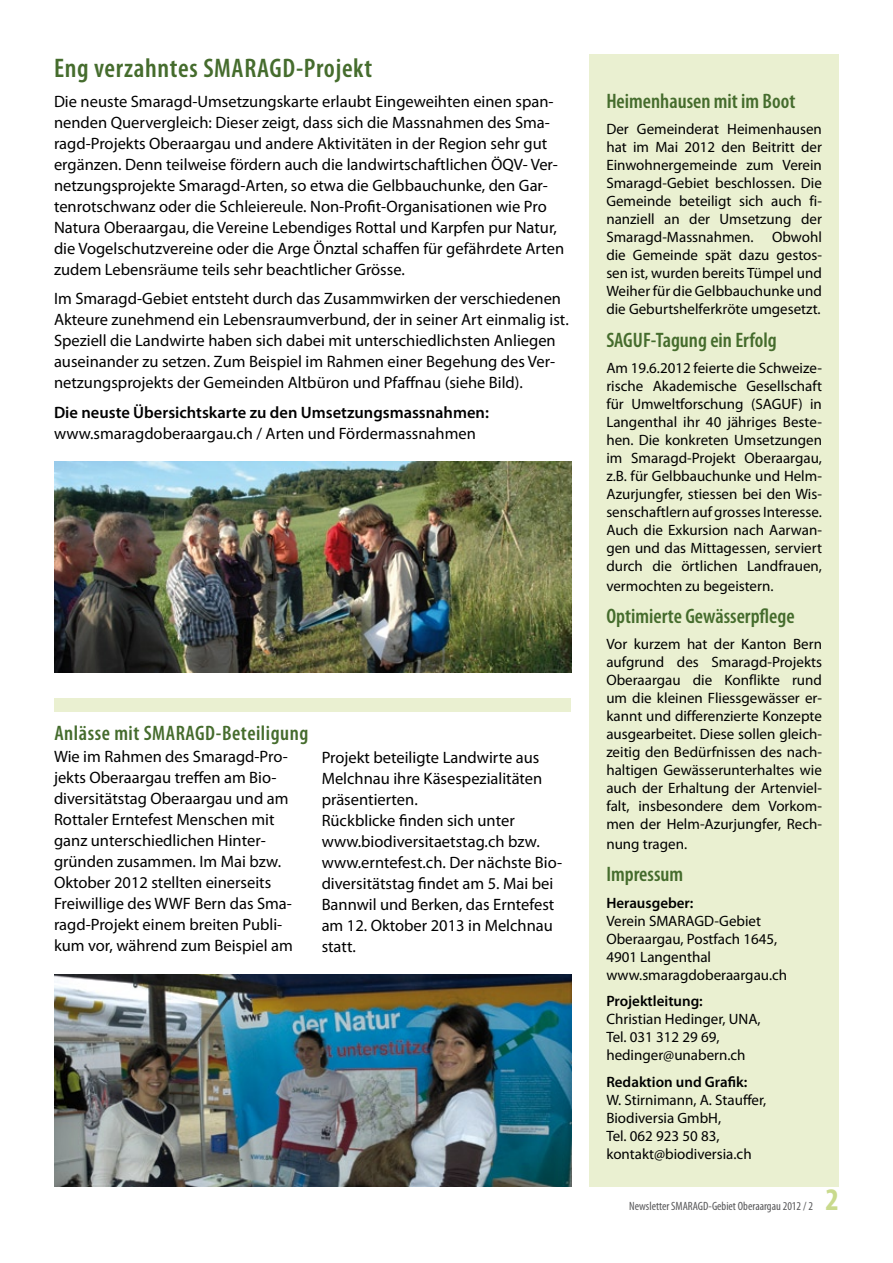
<style>
.page{position:relative;width:893px;height:1263px;background:#fff}
.page>*{position:absolute;margin:0;border:0;box-sizing:border-box;transform-origin:0 0}
.t1{font:600 condensed 27px "Myriad Pro";letter-spacing:.025em;color:#456c2d}
.t2{font:600 condensed 21px "Myriad Pro";color:#456c2d}
.t3{font:600 condensed 21px "Myriad Pro";letter-spacing:.025em;color:#456c2d}
.t4{font:16.5px/21px "Myriad Pro";color:#000}
.t5{font:600 16.5px "Myriad Pro";color:#000}
.t6{font:15px/18px "Myriad Pro";color:#000;text-align:justify}
.t7{font:600 15px "Myriad Pro";color:#000}
.t8{font:condensed 12px "Myriad Pro";color:#58585a}
.s1{font-weight:700;font-size:31.5px;color:#c9da8d}
</style>
<div class="page">
<div style="left:589px;top:54px;width:250px;height:1132px;background:#eaf0d1"></div>
<img style="left:54px;top:461px;width:517px;height:212px">
<div style="left:54px;top:698px;width:517px;height:14px;background:#eaf0d1"></div>
<img style="left:54px;top:975px;width:517px;height:211px">
<h1 class="t1" style="left:54px;top:52px;width:320px">Eng verzahntes SMARAGD-Projekt</h1>
<p class="t4" style="left:54px;top:90px;width:512px">Die neuste Smaragd-Umsetzungskarte erlaubt Eingeweihten einen span&shy;nenden Quervergleich: Dieser zeigt, dass sich die Massnahmen des Sma&shy;ragd-Projekts Oberaargau und andere Aktivitäten in der Region sehr gut ergänzen. Denn teilweise fördern auch die landwirtschaftlichen ÖQV- Ver&shy;netzungsprojekte Smaragd-Arten, so etwa die Gelbbauchunke, den Gar&shy;tenrotschwanz oder die Schleiereule. Non-Profit-Organisationen wie Pro Natura Oberaargau, die Vereine Lebendiges Rottal und Karpfen pur Natur, die Vogelschutzvereine oder die Arge Önztal schaffen für gefährdete Arten zudem Lebensräume teils sehr beachtlicher Grösse.</p>
<p class="t4" style="left:54px;top:288px;width:516px">Im Smaragd-Gebiet entsteht durch das Zusammwirken der verschiedenen Akteure zunehmend ein Lebensraumverbund, der in seiner Art einmalig ist.<br>Speziell die Landwirte haben sich dabei mit unterschiedlichsten Anliegen auseinander zu setzen. Zum Beispiel im Rahmen einer Begehung des Ver&shy;netzungsprojekts der Gemeinden Altbüron und Pfaffnau (siehe Bild).</p>
<p class="t5" style="left:54px;top:402px;width:436px">Die neuste Übersichtskarte zu den Umsetzungsmassnahmen:</p>
<p class="t4" style="left:54px;top:422px;width:423px">www.smaragdoberaargau.ch / Arten und Fördermassnahmen</p>
<p class="t3" style="left:54px;top:720px;width:255px">Anlässe mit SMARAGD-Beteiligung</p>
<p class="t4" style="left:54px;top:746px;width:240px">Wie im Rahmen des Smaragd-Pro&shy;jekts Oberaargau treffen am Bio&shy;diversitätstag Oberaargau und am<br>Rottaler Erntefest Menschen mit ganz unterschiedlichen Hinter&shy;gründen zusammen. Im Mai bzw.<br>Oktober 2012 stellten einerseits<br>Freiwillige des WWF Bern das Sma&shy;ragd-Projekt einem breiten Publi&shy;kum vor, während zum Beispiel am</p>
<p class="t4" style="left:322px;top:747px;width:242px">Projekt beteiligte Landwirte aus<br>Melchnau ihre Käsespezialitäten präsentierten.<br>Rückblicke finden sich unter www.biodiversitaetstag.ch bzw. www.erntefest.ch. Der nächste Bio&shy;diversitätstag findet am 5. Mai bei<br>Bannwil und Berken, das Erntefest am 12. Oktober 2013 in Melchnau statt.</p>
<p class="t2" style="left:606px;top:88px;width:191px">Heimenhausen mit im Boot</p>
<p class="t6" style="left:606px;top:120px;width:217px">Der Gemeinderat Heimenhausen hat im Mai 2012 den Beitritt der Einwohnergemeinde zum Verein Smaragd-Gebiet beschlossen. Die Gemeinde beteiligt sich auch fi&shy;nanziell an der Umsetzung der Smaragd-Massnahmen. Obwohl die Gemeinde spät dazu gestos&shy;sen ist, wurden bereits Tümpel und Weiher für die Gelbbauchunke und die Geburtshelferkröte umgesetzt.</p>
<p class="t2" style="left:606px;top:327px;width:172px">SAGUF-Tagung ein Erfolg</p>
<p class="t6" style="left:606px;top:359px;width:217px">Am 19.6.2012 feierte die Schweize&shy;rische Akademische Gesellschaft für Umweltforschung (SAGUF) in Langenthal ihr 40 jähriges Beste&shy;hen. Die konkreten Umsetzungen im Smaragd-Projekt Oberaargau, z.B. für Gelbbauchunke und Helm-Azurjungfer, stiessen bei den Wis&shy;senschaftlern auf grosses Interesse.<br>Auch die Exkursion nach Aarwan&shy;gen und das Mittagessen, serviert durch die örtlichen Landfrauen,</p>
<p class="t6" style="left:606px;top:576px;width:169px">vermochten zu begeistern.</p>
<p class="t2" style="left:606px;top:603px;width:190px">Optimierte Gewässerpflege</p>
<p class="t6" style="left:606px;top:635px;width:217px">Vor kurzem hat der Kanton Bern aufgrund des Smaragd-Projekts Oberaargau die Konflikte rund um die kleinen Fliessgewässer er&shy;kannt und differenzierte Konzepte ausgearbeitet. Diese sollen gleich&shy;zeitig den Bedürfnissen des nach&shy;haltigen Gewässerunterhaltes wie auch der Erhaltung der Artenviel&shy;falt, insbesondere dem Vorkom&shy;men der Helm-Azurjungfer, Rech-</p>
<p class="t6" style="left:606px;top:835px;width:82px">nung tragen.</p>
<p class="t2" style="left:606px;top:861px;width:78px">Impressum</p>
<p class="t7" style="left:606px;top:893px;width:89px">Herausgeber:</p>
<p class="t6" style="left:606px;top:911px;width:182px;text-align:left">Verein SMARAGD-Gebiet<br>Oberaargau, Postfach 1645,<br>4901 Langenthal www.smaragdoberaargau.ch</p>
<p class="t7" style="left:606px;top:991px;width:98px">Projektleitung:</p>
<p class="t6" style="left:606px;top:1010px;width:156px;text-align:left">Christian Hedinger, UNA,<br>Tel. 031 312 29 69, hedinger@unabern.ch</p>
<p class="t7" style="left:606px;top:1072px;width:142px">Redaktion und Grafik:</p>
<p class="t6" style="left:606px;top:1090px;width:162px;text-align:left">W. Stirnimann, A. Stauffer,<br>Biodiversia GmbH,<br>Tel. 062 923 50 83, kontakt@biodiversia.ch</p>
<p class="t8" style="left:629px;top:1199px;width:211px">Newsletter SMARAGD-Gebiet Oberaargau 2012 / 2 <span class="s1">2</span></p>
</div>
